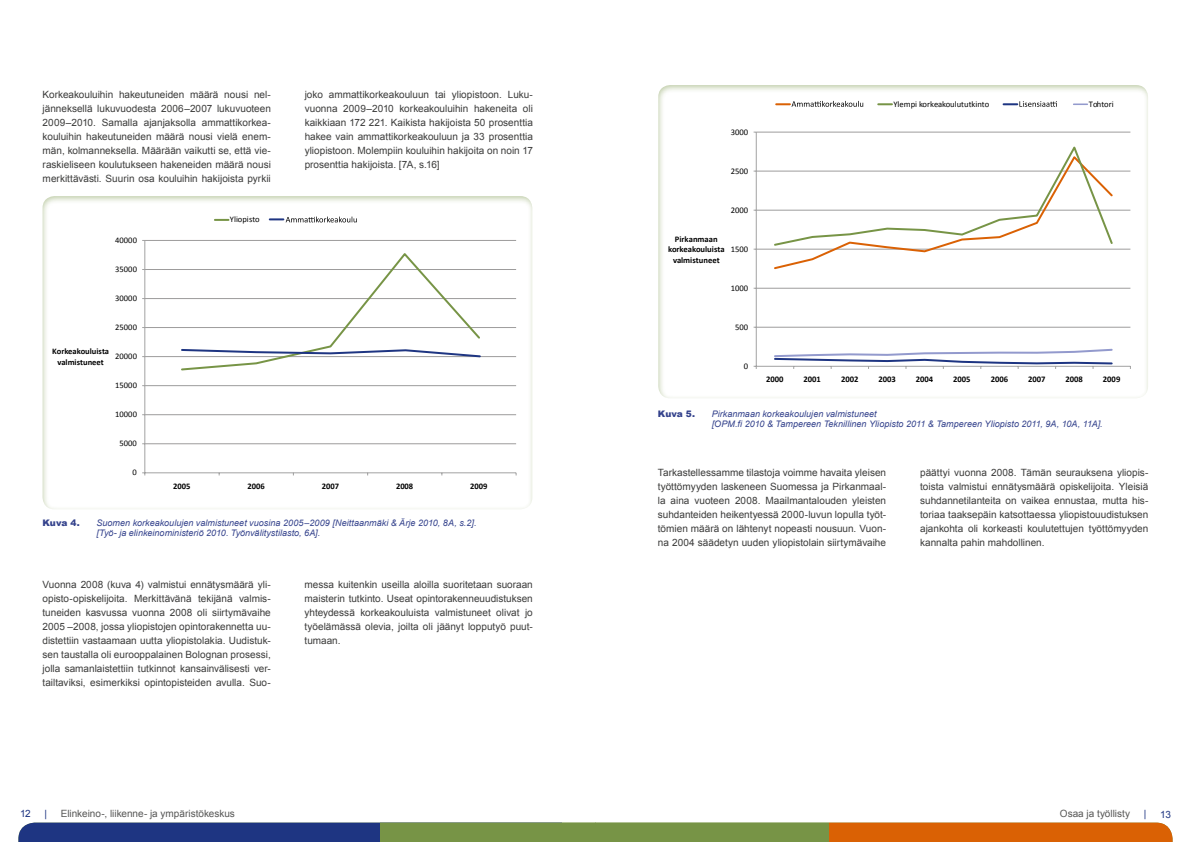
<style>
.page{position:relative;width:1191px;height:842px;background:#fff}
.page>*{position:absolute;margin:0;border:0;box-sizing:border-box;transform-origin:0 0}
.t1{font:10px/14px "Arial";color:#3c3c3b;text-align:justify}
.t2{font:10px "Arial";color:#575756}
.t3{font:10px "Arial";color:#1e3582}
.t4{font:italic 9px/10.8px "Arial";letter-spacing:.005em;color:#34428c}
.t5{font:900 9px "Arial";color:#34428c}
.t6{font:700 8.6px/10.5px "Calibri";color:#000;text-align:center}
.t7{font:8.6px "Calibri";color:#000}
.t8{font:8.5px "Calibri";color:#000}
.t9{font:700 8.5px/10.4px "Calibri";color:#000;text-align:center}
</style>
<div class="page">
<svg style="left:18px;top:823px;width:577px;height:19px;background:#40596c"></svg>
<div style="left:829px;top:823px;width:343px;height:19px;background:#da6104"></div>
<div style="left:595px;top:823px;width:234px;height:19px;background:#779446"></div>
<div style="left:658px;top:83px;width:491px;height:315px;background:#779446;opacity:.5"></div>
<div style="left:42px;top:194px;width:492px;height:315px;background:#779446;opacity:.5"></div>
<div style="left:145px;top:240px;width:371px;height:233px;background:#fff"></div>
<hr style="left:145px;top:240px;width:371px;height:1px;background:#9d9c9c">
<hr style="left:145px;top:269px;width:371px;height:1px;background:#9d9c9c">
<hr style="left:145px;top:298px;width:371px;height:1px;background:#9d9c9c">
<hr style="left:145px;top:327px;width:371px;height:1px;background:#9d9c9c">
<hr style="left:145px;top:356px;width:371px;height:1px;background:#9d9c9c">
<hr style="left:145px;top:385px;width:371px;height:1px;background:#9d9c9c">
<hr style="left:145px;top:414px;width:371px;height:1px;background:#9d9c9c">
<hr style="left:145px;top:444px;width:371px;height:1px;background:#9d9c9c">
<hr style="left:145px;top:240px;width:1px;height:233px;background:#a2a2a2">
<hr style="left:145px;top:473px;width:371px;height:1px;background:#a2a2a2">
<svg style="left:181px;top:253px;width:300px;height:118px"></svg>
<svg style="left:215px;top:219px;width:13px;height:2px"></svg>
<svg style="left:270px;top:217px;width:87px;height:5px"></svg>
<div style="left:756px;top:132px;width:374px;height:234px;background:#fff"></div>
<hr style="left:756px;top:132px;width:374px;height:1px;background:#9d9c9c">
<hr style="left:756px;top:171px;width:374px;height:1px;background:#9d9c9c">
<hr style="left:756px;top:210px;width:374px;height:1px;background:#9d9c9c">
<hr style="left:756px;top:249px;width:374px;height:1px;background:#9d9c9c">
<hr style="left:756px;top:288px;width:374px;height:1px;background:#9d9c9c">
<hr style="left:756px;top:327px;width:374px;height:1px;background:#9d9c9c">
<hr style="left:756px;top:132px;width:1px;height:234px;background:#a2a2a2">
<hr style="left:756px;top:366px;width:374px;height:1px;background:#a2a2a2">
<svg style="left:772px;top:146px;width:342px;height:124px"></svg>
<svg style="left:773px;top:348px;width:340px;height:21px"></svg>
<svg style="left:776px;top:101px;width:87px;height:6px"></svg>
<svg style="left:878px;top:103px;width:14px;height:2px"></svg>
<svg style="left:1003px;top:101px;width:53px;height:6px"></svg>
<svg style="left:1073px;top:104px;width:14px;height:1px"></svg>
<p class="t1" style="left:43px;top:88px;width:230px">Korkeakouluihin hakeutuneiden määrä nousi nel&shy;jänneksellä lukuvuodesta 2006–2007 lukuvuoteen 2009–2010. Samalla ajanjaksolla ammattikorkea&shy;kouluihin hakeutuneiden määrä nousi vielä enem&shy;män, kolmanneksella. Määrään vaikutti se, että vie&shy;raskieliseen koulutukseen hakeneiden määrä nousi merkittävästi. Suurin osa kouluihin hakijoista pyrkii</p>
<p class="t1" style="left:305px;top:88px;width:230px">joko ammattikorkeakouluun tai yliopistoon. Luku&shy;vuonna 2009–2010 korkeakouluihin hakeneita oli kaikkiaan 172 221. Kaikista hakijoista 50 prosenttia hakee vain ammattikorkeakouluun ja 33 prosenttia yliopistoon. Molempiin kouluihin hakijoita on noin 17 prosenttia hakijoista. [7A, s.16]</p>
<p class="t8" style="left:115px;top:235px;width:23px">40000</p>
<p class="t8" style="left:115px;top:264px;width:23px">35000</p>
<p class="t8" style="left:115px;top:293px;width:23px">30000</p>
<p class="t8" style="left:115px;top:322px;width:23px">25000</p>
<p class="t9" style="left:52px;top:346px;width:58px">Korkeakouluista valmistuneet</p>
<p class="t8" style="left:115px;top:351px;width:23px">20000</p>
<p class="t8" style="left:115px;top:380px;width:23px">15000</p>
<p class="t8" style="left:115px;top:409px;width:23px">10000</p>
<p class="t8" style="left:120px;top:438px;width:19px">5000</p>
<p class="t8" style="left:133px;top:467px;width:6px">0</p>
<p class="t8" style="left:230px;top:214px;width:31px">Yliopisto</p>
<p class="t9" style="left:173px;top:481px;width:19px">2005</p>
<p class="t9" style="left:247px;top:481px;width:19px">2006</p>
<p class="t9" style="left:322px;top:481px;width:19px">2007</p>
<p class="t9" style="left:396px;top:481px;width:19px">2008</p>
<p class="t9" style="left:470px;top:481px;width:19px">2009</p>
<p class="t5" style="left:43px;top:516px;width:39px">Kuva 4.</p>
<p class="t4" style="left:96px;top:517px;width:381px">Suomen korkeakoulujen valmistuneet vuosina 2005–2009 [Neittaanmäki &amp; Ärje 2010, 8A, s.2]. [Työ- ja elinkeinoministeriö 2010. Työnvälitystilasto, 6A].</p>
<p class="t1" style="left:43px;top:578px;width:230px">Vuonna 2008 (kuva 4) valmistui ennätysmäärä yli&shy;opisto-opiskelijoita. Merkittävänä tekijänä valmis&shy;tuneiden kasvussa vuonna 2008 oli siirtymävaihe 2005 –2008, jossa yliopistojen opintorakennetta uu&shy;distettiin vastaamaan uutta yliopistolakia. Uudistuk&shy;sen taustalla oli eurooppalainen Bolognan prosessi, jolla samanlaistettiin tutkinnot kansainvälisesti ver&shy;tailtaviksi, esimerkiksi opintopisteiden avulla. Suo-</p>
<p class="t1" style="left:304px;top:578px;width:230px">messa kuitenkin useilla aloilla suoritetaan suoraan maisterin tutkinto. Useat opintorakenneuudistuksen yhteydessä korkeakouluista valmistuneet olivat jo työelämässä olevia, joilta oli jäänyt lopputyö puut&shy;tumaan.</p>
<p class="t7" style="left:731px;top:126px;width:19px">3000</p>
<p class="t7" style="left:731px;top:165px;width:19px">2500</p>
<p class="t7" style="left:731px;top:204px;width:19px">2000</p>
<p class="t6" style="left:668px;top:233px;width:58px">Pirkanmaan korkeakouluista valmistuneet</p>
<p class="t7" style="left:731px;top:243px;width:19px">1500</p>
<p class="t7" style="left:731px;top:282px;width:19px">1000</p>
<p class="t7" style="left:735px;top:321px;width:15px">500</p>
<p class="t7" style="left:744px;top:360px;width:6px">0</p>
<p class="t7" style="left:893px;top:98px;width:97px">Ylempi korkeakoulututkinto</p>
<p class="t7" style="left:1088px;top:98px;width:26px">Tohtori</p>
<p class="t6" style="left:766px;top:374px;width:19px">2000</p>
<p class="t6" style="left:803px;top:374px;width:19px">2001</p>
<p class="t6" style="left:841px;top:374px;width:19px">2002</p>
<p class="t6" style="left:878px;top:374px;width:19px">2003</p>
<p class="t6" style="left:916px;top:374px;width:19px">2004</p>
<p class="t6" style="left:953px;top:374px;width:19px">2005</p>
<p class="t6" style="left:990px;top:374px;width:19px">2006</p>
<p class="t6" style="left:1028px;top:374px;width:19px">2007</p>
<p class="t6" style="left:1065px;top:374px;width:19px">2008</p>
<p class="t6" style="left:1103px;top:374px;width:19px">2009</p>
<p class="t5" style="left:658px;top:407px;width:39px">Kuva 5.</p>
<p class="t4" style="left:711px;top:408px;width:392px">Pirkanmaan korkeakoulujen valmistuneet<br>[OPM.fi 2010 &amp; Tampereen Teknillinen Yliopisto 2011 &amp; Tampereen Yliopisto 2011, 9A, 10A, 11A].</p>
<p class="t1" style="left:658px;top:466px;width:230px">Tarkastellessamme tilastoja voimme havaita yleisen työttömyyden laskeneen Suomessa ja Pirkanmaal&shy;la aina vuoteen 2008. Maailmantalouden yleisten suhdanteiden heikentyessä 2000-luvun lopulla työt&shy;tömien määrä on lähtenyt nopeasti nousuun. Vuon&shy;na 2004 säädetyn uuden yliopistolain siirtymävaihe</p>
<p class="t1" style="left:920px;top:466px;width:230px">päättyi vuonna 2008. Tämän seurauksena yliopis&shy;toista valmistui ennätysmäärä opiskelijoita. Yleisiä suhdannetilanteita on vaikea ennustaa, mutta his&shy;toriaa taaksepäin katsottaessa yliopistouudistuksen ajankohta oli korkeasti koulutettujen työttömyyden kannalta pahin mahdollinen.</p>
<p class="t3" style="left:20px;top:807px;width:12px">12</p>
<p class="t3" style="left:44px;top:807px;width:4px">|</p>
<p class="t2" style="left:61px;top:807px;width:176px">Elinkeino-, liikenne- ja ympäristökeskus</p>
<p class="t2" style="left:1059px;top:807px;width:72px">Osaa ja työllisty</p>
<p class="t3" style="left:1144px;top:807px;width:4px">|</p>
<p class="t3" style="left:1160px;top:808px;width:12px">13</p>
</div>
